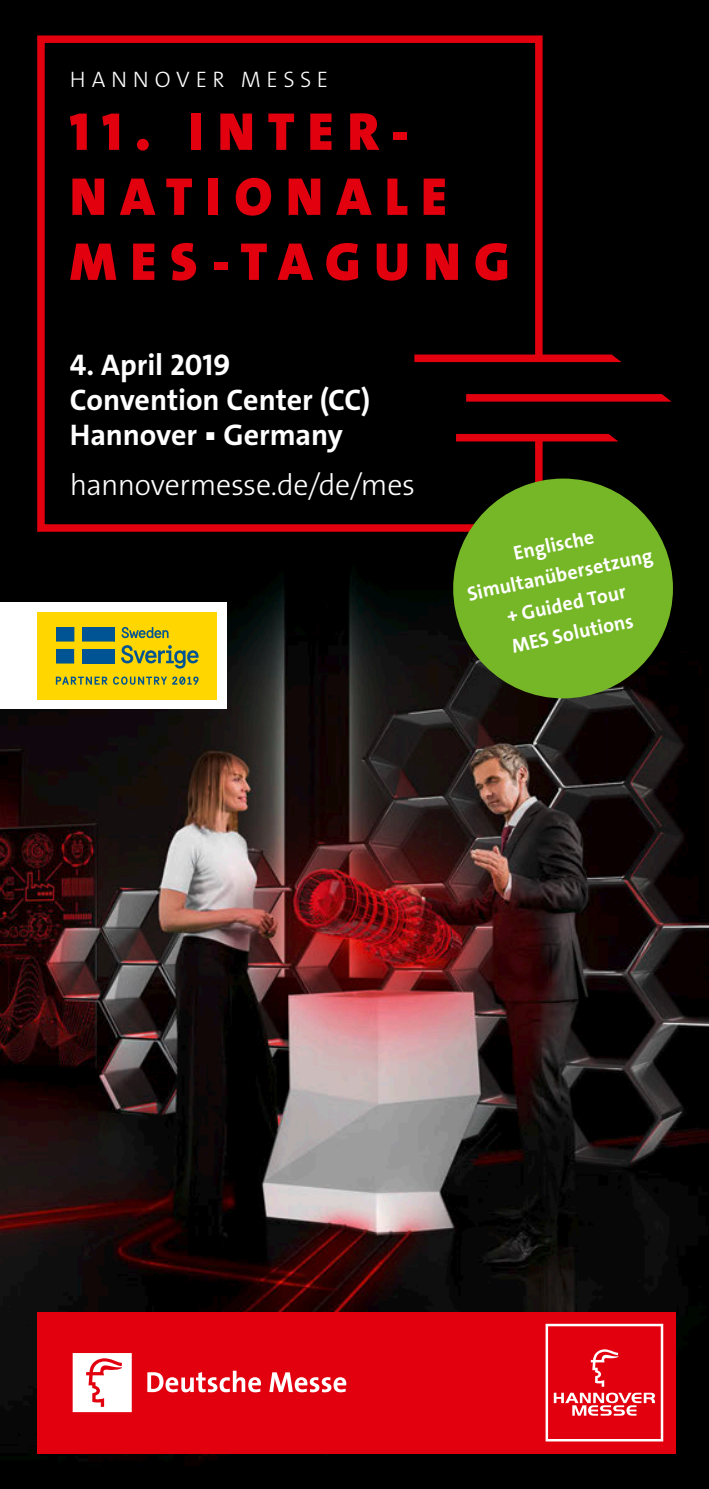
<style>
.page{position:relative;width:709px;height:1489px;background:#fff}
.page>*{position:absolute;margin:0;border:0;box-sizing:border-box;transform-origin:0 0}
.t1{font:900 53.75px/65px "The Sans LP9";letter-spacing:.255em;color:#e2000f}
.t2{font:30px/35px "The Sans LP7 Bld";letter-spacing:-.005em;color:#fff}
.t3{font:30px "The Sans LP3 Lig";letter-spacing:-.01em;color:#fff}
.t4{font:22.5px "The Sans LP3 Lig";letter-spacing:.25em;color:#fff}
.t5{font:20px/30px "The Sans LP7 Bld";color:#fff;text-align:center}
</style>
<div class="page">
<div style="left:1px;top:0;width:708px;height:1488px;background:#000"></div>
<img style="left:1px;top:362px;width:708px;height:1103px">
<div style="left:0;top:602px;width:227px;height:107px;background:#fff"></div>
<div style="left:37px;top:612px;width:180px;height:87px;background:#ffd600"></div>
<svg style="left:56px;top:627px;width:58px;height:36px"></svg>
<svg style="left:121px;top:627px;width:47px;height:11px"></svg>
<svg style="left:121px;top:645px;width:77px;height:23px"></svg>
<svg style="left:56px;top:676px;width:143px;height:8px"></svg>
<div style="left:37px;top:1311px;width:638px;height:142px;background:#e2000f"></div>
<svg style="left:545px;top:1323px;width:119px;height:119px"></svg>
<svg style="left:147px;top:1370px;width:114px;height:22px"></svg>
<svg style="left:269px;top:1372px;width:77px;height:20px"></svg>
<svg style="left:73px;top:1353px;width:59px;height:58px;background:#fbdfe0"></svg>
<svg style="left:33px;top:35px;width:513px;height:500px"></svg>
<svg style="left:414px;top:354px;width:207px;height:8px;background:#ce000d"></svg>
<svg style="left:466px;top:394px;width:205px;height:7px"></svg>
<svg style="left:456px;top:434px;width:162px;height:7px"></svg>
<div style="left:453px;top:478px;width:220px;height:220px;background:#76b727;border-radius:50%"></div>
<p class="t4" style="left:70px;top:65px;width:260px">HANNOVER MESSE</p>
<h1 class="t1" style="left:69px;top:100px;width:442px">11. INTER-<br>NATIONALE<br>MES-TAGUNG</h1>
<h2 class="t2" style="left:70px;top:347px;width:302px">4. April 2019<br>Convention Center (CC)<br>Hannover ▪ Germany</h2>
<h2 class="t3" style="left:70px;top:465px;width:347px">hannovermesse.de/de/mes</h2>
<p class="t5" style="left:458px;top:550px;width:190px;rotate:-12deg">Englische<br>Simultanübersetzung + Guided Tour<br>MES Solutions</p>
</div>
